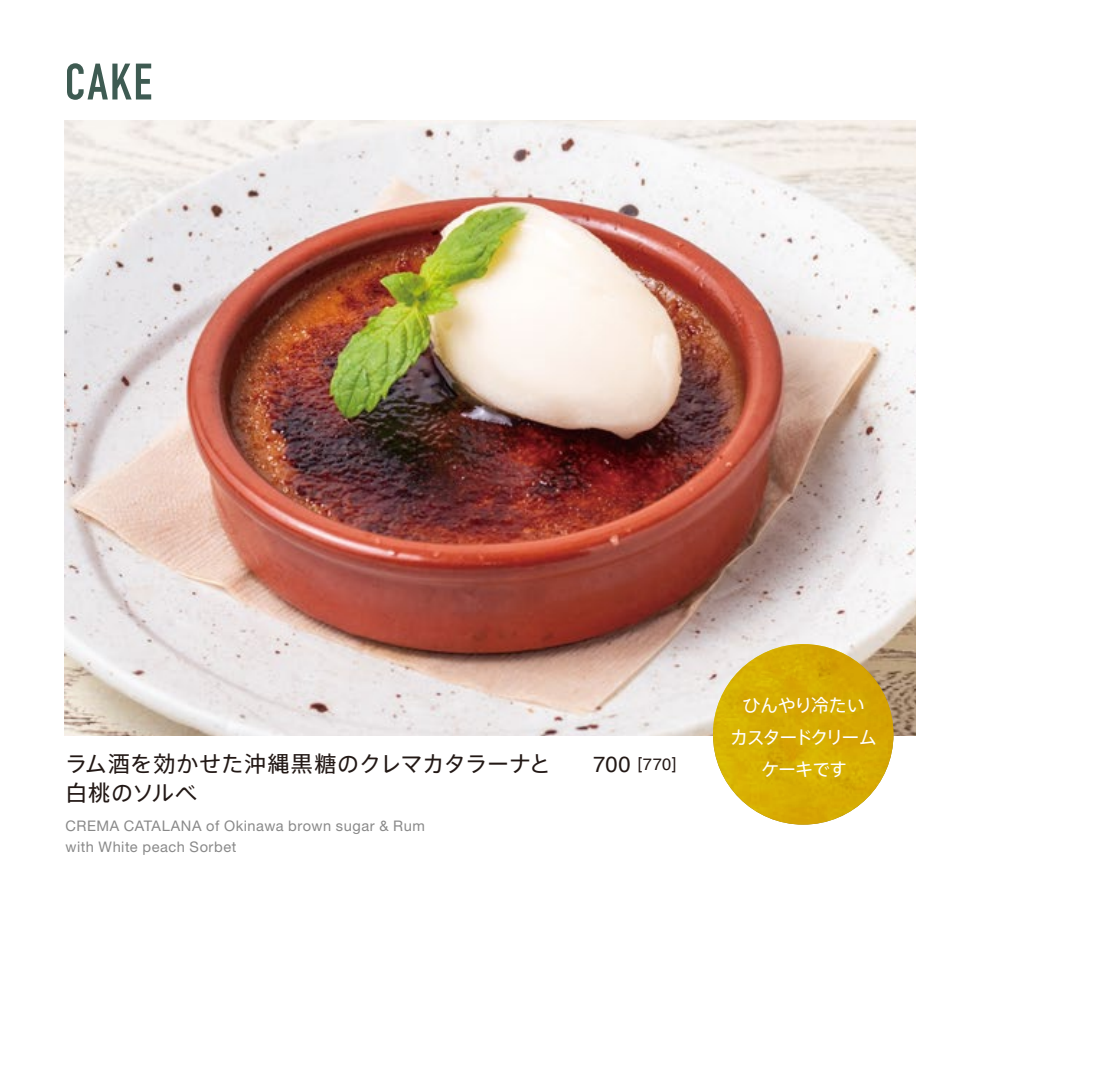
<style>
.page{position:relative;width:1106px;height:1078px;background:#fff}
.page>*{position:absolute;margin:0;border:0;box-sizing:border-box;transform-origin:0 0}
.t1{font:50.4px "DIN Engschrift";color:#3e5b52}
.t2{font:22px "Axis Std";letter-spacing:.025em;color:#221815}
.t3{font:18px/32px "Axis Std";letter-spacing:-.08em;color:#fff;text-align:center}
.t4{font:16.4px "Helvetica";color:#221815}
.t5{font:14.6px/20.4px "Helvetica Neue";letter-spacing:.035em;color:#898989}
.s1{font-size:22px}
</style>
<div class="page">
<img style="left:65px;top:120px;width:850px;height:615px">
<img style="left:713px;top:644px;width:180px;height:180px">
<h1 class="t1" style="left:65px;top:52px;width:89px">CAKE</h1>
<h2 class="t2" style="left:65px;top:746px;width:487px">ラム酒を効かせた沖縄黒糖のクレマカタラーナと</h2>
<p class="t4" style="left:593px;top:751px;width:85px"><span class="s1">700</span> [770]</p>
<h2 class="t2" style="left:65px;top:775px;width:133px">白桃のソルベ</h2>
<p class="t5" style="left:65px;top:815px;width:361px">CREMA CATALANA of Okinawa brown sugar &amp; Rum with White peach Sorbet</p>
<p class="t3" style="left:730px;top:687px;width:148px">ひんやり冷たい<br>カスタードクリームケーキです</p>
</div>
